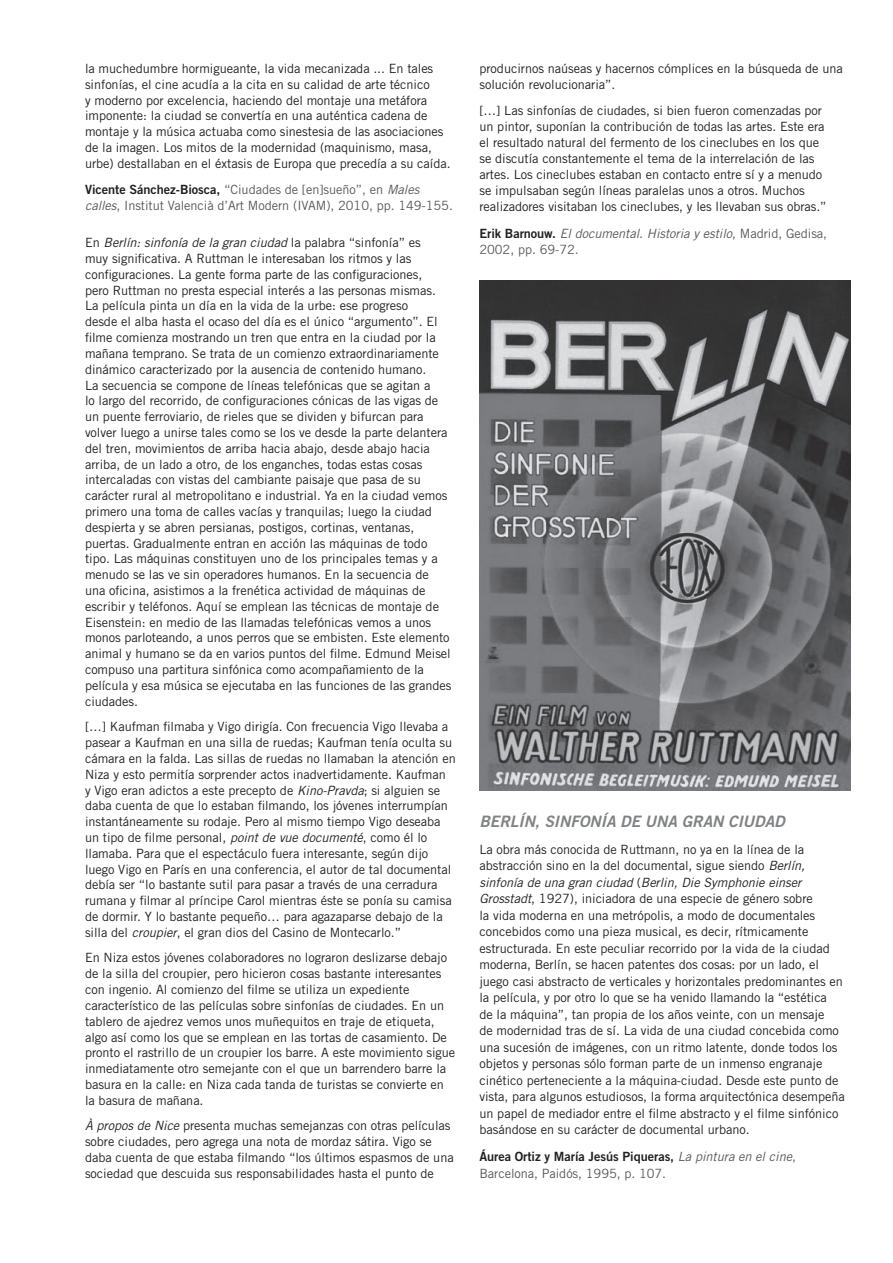
<style>
.page{position:relative;width:893px;height:1263px;background:#fff}
.page>*{position:absolute;margin:0;border:0;box-sizing:border-box;transform-origin:0 0}
.t1{font:15.75px "Trade Gothic LT Std Bd 2 Obl";letter-spacing:-.005em;color:#808285}
.t2{font:12.75px/15.8px "Trade Gothic LT Std";letter-spacing:-.005em;color:#231f20}
.t3{font:12.75px/15.8px "Trade Gothic LT Std";letter-spacing:-.005em;color:#57585a}
.t4{font:12.75px "Trade Gothic LT Std Bd 2";letter-spacing:-.005em;color:#231f20}
.s1{font-family:"Trade Gothic LT Std Bd 2";color:#231f20}
.s2{font-style:italic}
.s3{font-family:"Trade Gothic LT Std";font-style:italic;color:#57585a}
.s4{font-family:"Trade Gothic LT Std";color:#57585a}
</style>
<div class="page">
<img style="left:479px;top:281px;width:371px;height:510px">
<p class="t2" style="left:85px;top:60px;width:367px">la muchedumbre hormigueante, la vida mecanizada ... En tales sinfonías, el cine acudía a la cita en su calidad de arte técnico<br>y moderno por excelencia, haciendo del montaje una metáfora imponente: la ciudad se convertía en una auténtica cadena de montaje y la música actuaba como sinestesia de las asociaciones de la imagen. Los mitos de la modernidad (maquinismo, masa, urbe) destallaban en el éxtasis de Europa que precedía a su caída.</p>
<p class="t3" style="left:85px;top:182px;width:369px"><span class="s1">Vicente Sánchez-Biosca,</span> “Ciudades de [en]sueño”, en <span class="s2">Males calles</span>, Institut Valencià d’Art Modern (IVAM), 2010, pp. 149-155.</p>
<p class="t2" style="left:85px;top:235px;width:368px">En <span class="s2">Berlín: sinfonía de la gran ciudad</span> la palabra “sinfonía” es<br>muy significativa. A Ruttman le interesaban los ritmos y las configuraciones. La gente forma parte de las configuraciones,<br>pero Ruttman no presta especial interés a las personas mismas.<br>La película pinta un día en la vida de la urbe: ese progreso<br>desde el alba hasta el ocaso del día es el único “argumento”. El filme comienza mostrando un tren que entra en la ciudad por la mañana temprano. Se trata de un comienzo extraordinariamente dinámico caracterizado por la ausencia de contenido humano.<br>La secuencia se compone de líneas telefónicas que se agitan a<br>lo largo del recorrido, de configuraciones cónicas de las vigas de un puente ferroviario, de rieles que se dividen y bifurcan para volver luego a unirse tales como se los ve desde la parte delantera del tren, movimientos de arriba hacia abajo, desde abajo hacia arriba, de un lado a otro, de los enganches, todas estas cosas intercaladas con vistas del cambiante paisaje que pasa de su carácter rural al metropolitano e industrial. Ya en la ciudad vemos primero una toma de calles vacías y tranquilas; luego la ciudad despierta y se abren persianas, postigos, cortinas, ventanas, puertas. Gradualmente entran en acción las máquinas de todo tipo. Las máquinas constituyen uno de los principales temas y a menudo se las ve sin operadores humanos. En la secuencia de una oficina, asistimos a la frenética actividad de máquinas de escribir y teléfonos. Aquí se emplean las técnicas de montaje de Eisenstein: en medio de las llamadas telefónicas vemos a unos monos parloteando, a unos perros que se embisten. Este elemento animal y humano se da en varios puntos del filme. Edmund Meisel compuso una partitura sinfónica como acompañamiento de la película y esa música se ejecutaba en las funciones de las grandes ciudades.</p>
<p class="t2" style="left:85px;top:719px;width:372px">[…] Kaufman filmaba y Vigo dirigía. Con frecuencia Vigo llevaba a pasear a Kaufman en una silla de ruedas; Kaufman tenía oculta su cámara en la falda. Las sillas de ruedas no llamaban la atención en Niza y esto permitía sorprender actos inadvertidamente. Kaufman<br>y Vigo eran adictos a este precepto de <span class="s2">Kino-Pravda</span>; si alguien se daba cuenta de que lo estaban filmando, los jóvenes interrumpían instantáneamente su rodaje. Pero al mismo tiempo Vigo deseaba un tipo de filme personal, <span class="s2">point de vue documenté</span>, como él lo llamaba. Para que el espectáculo fuera interesante, según dijo luego Vigo en París en una conferencia, el autor de tal documental debía ser “lo bastante sutil para pasar a través de una cerradura rumana y filmar al príncipe Carol mientras éste se ponía su camisa de dormir. Y lo bastante pequeño… para agazaparse debajo de la silla del <span class="s2">croupier</span>, el gran dios del Casino de Montecarlo.”</p>
<p class="t2" style="left:85px;top:950px;width:372px">En Niza estos jóvenes colaboradores no lograron deslizarse debajo de la silla del croupier, pero hicieron cosas bastante interesantes con ingenio. Al comienzo del filme se utiliza un expediente característico de las películas sobre sinfonías de ciudades. En un tablero de ajedrez vemos unos muñequitos en traje de etiqueta, algo así como los que se emplean en las tortas de casamiento. De pronto el rastrillo de un croupier los barre. A este movimiento sigue inmediatamente otro semejante con el que un barrendero barre la basura en la calle: en Niza cada tanda de turistas se convierte en la basura de mañana.</p>
<p class="t2" style="left:85px;top:1118px;width:370px"><span class="s2">À propos de Nice</span> presenta muchas semejanzas con otras películas sobre ciudades, pero agrega una nota de mordaz sátira. Vigo se daba cuenta de que estaba filmando “los últimos espasmos de una sociedad que descuida sus responsabilidades hasta el punto de</p>
<p class="t2" style="left:479px;top:60px;width:365px">producirnos naúseas y hacernos cómplices en la búsqueda de una solución revolucionaria”.</p>
<p class="t2" style="left:479px;top:102px;width:349px">[…] Las sinfonías de ciudades, si bien fueron comenzadas por un pintor, suponían la contribución de todas las artes. Este era el resultado natural del fermento de los cineclubes en los que se discutía constantemente el tema de la interrelación de las artes. Los cineclubes estaban en contacto entre sí y a menudo se impulsaban según líneas paralelas unos a otros. Muchos realizadores visitaban los cineclubes, y les llevaban sus obras.”</p>
<p class="t3" style="left:479px;top:225px;width:349px"><span class="s1">Erik Barnouw.</span> <span class="s2">El documental. Historia y estilo</span>, Madrid, Gedisa,<br>2002, pp. 69-72.</p>
<p class="t1" style="left:479px;top:811px;width:307px">BERLÍN, SINFONÍA DE UNA GRAN CIUDAD</p>
<p class="t2" style="left:479px;top:841px;width:367px;line-height:16.5px">La obra más conocida de Ruttmann, no ya en la línea de la abstracción sino en la del documental, sigue siendo <span class="s2">Berlín, sinfonía de una gran ciudad</span> (<span class="s2">Berlin, Die Symphonie einser Grosstadt</span>, 1927), iniciadora de una especie de género sobre<br>la vida moderna en una metrópolis, a modo de documentales concebidos como una pieza musical, es decir, rítmicamente estructurada. En este peculiar recorrido por la vida de la ciudad moderna, Berlín, se hacen patentes dos cosas: por un lado, el juego casi abstracto de verticales y horizontales predominantes en la película, y por otro lo que se ha venido llamando la “estética<br>de la máquina”, tan propia de los años veinte, con un mensaje<br>de modernidad tras de sí. La vida de una ciudad concebida como una sucesión de imágenes, con un ritmo latente, donde todos los objetos y personas sólo forman parte de un inmenso engranaje cinético perteneciente a la máquina-ciudad. Desde este punto de vista, para algunos estudiosos, la forma arquitectónica desempeña un papel de mediador entre el filme abstracto y el filme sinfónico basándose en su carácter de documental urbano.</p>
<p class="t4" style="left:479px;top:1149px;width:318px">Áurea Ortiz y María Jesús Piqueras, <span class="s3">La pintura en el cine</span><span class="s4">,</span></p>
<p class="t3" style="left:479px;top:1165px;width:188px">Barcelona, Paidós, 1995, p. 107.</p>
</div>
